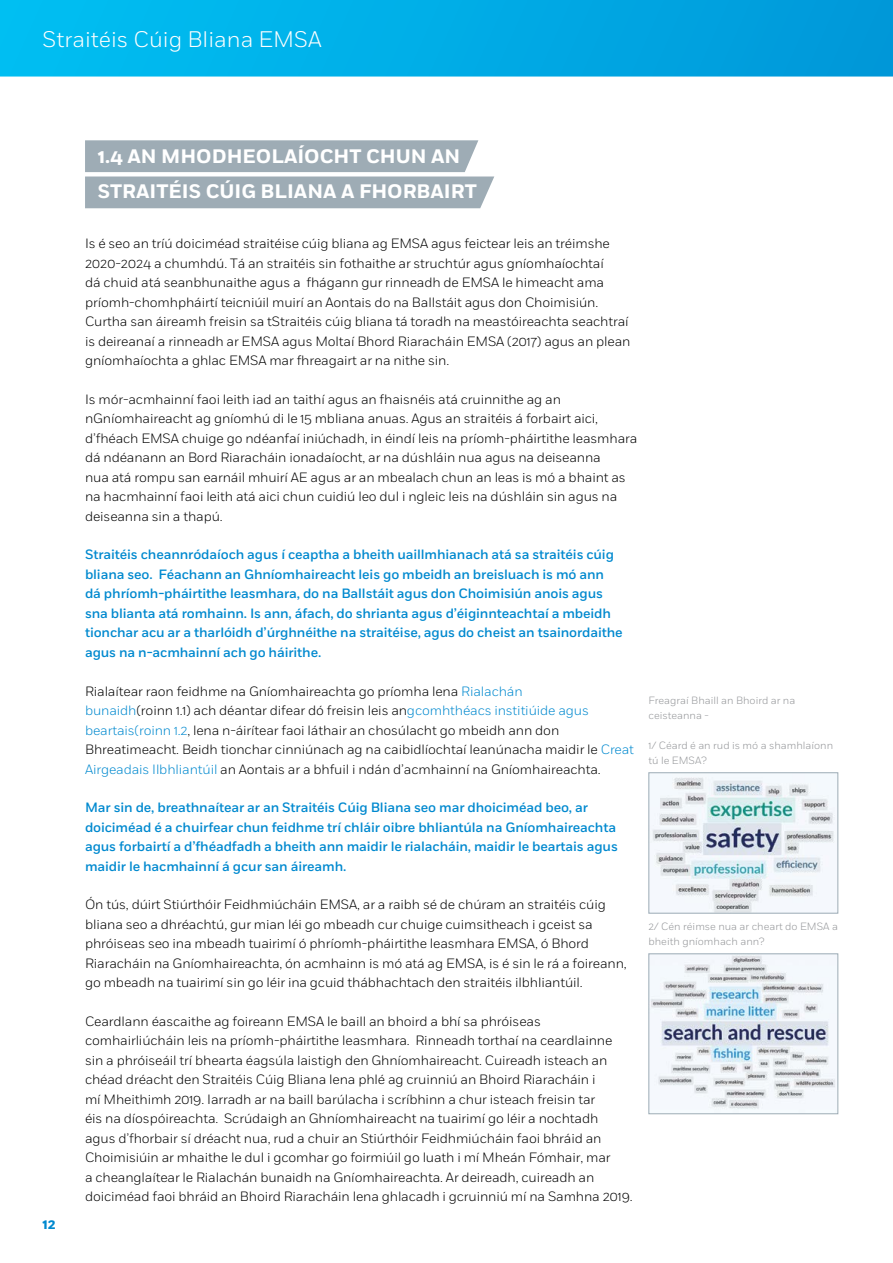
<style>
.page{position:relative;width:893px;height:1263px;background:#fff}
.page>*{position:absolute;margin:0;border:0;box-sizing:border-box;transform-origin:0 0}
.t1{font:300 22.5px "Fort";color:#fff}
.t2{font:700 19.5px/35.5px "Fort";color:#fff}
.t3{font:700 14.25px "Fort";color:#0089cf}
.t4{font:300 13.5px/19.5px "Fort";letter-spacing:-.01em;color:#000}
.t5{font:500 13.5px/19.5px "Fort";letter-spacing:-.01em;color:#0089cf}
.t6{font:300 10.5px/15px "Fort";color:#939598}
.s1{color:#0089cf}
</style>
<div class="page">
<svg style="left:0;top:0;width:893px;height:77px;background:#01ace6"></svg>
<svg style="left:85px;top:140px;width:409px;height:68px;background:#a7b4bc"></svg>
<img style="left:650px;top:774px;width:186px;height:137px">
<div style="left:648px;top:772px;width:190px;height:141px;border:1px solid #9eacb5"></div>
<img style="left:650px;top:955px;width:186px;height:157px">
<div style="left:648px;top:953px;width:190px;height:161px;border:1px solid #9eacb5"></div>
<h1 class="t1" style="left:43px;top:26px;width:281px">Straitéis Cúig Bliana EMSA</h1>
<p class="t3" style="left:43px;top:1215px;width:15px">12</p>
<h2 class="t2" style="left:98px;top:139px;width:380px">1.4 AN MHODHEOLAÍOCHT CHUN AN<br>STRAITÉIS CÚIG BLIANA A FHORBAIRT</h2>
<p class="t4" style="left:85px;top:234px;width:547px">Is é seo an tríú doiciméad straitéise cúig bliana ag EMSA agus feictear leis an tréimshe 2020-2024 a chumhdú. Tá an straitéis sin fothaithe ar struchtúr agus gníomhaíochtaí<br>dá chuid atá seanbhunaithe agus a fhágann gur rinneadh de EMSA le himeacht ama príomh-chomhpháirtí teicniúil muirí an Aontais do na Ballstáit agus don Choimisiún.<br>Curtha san áireamh freisin sa tStraitéis cúig bliana tá toradh na meastóireachta seachtraí is deireanaí a rinneadh ar EMSA agus Moltaí Bhord Riaracháin EMSA (2017) agus an plean gníomhaíochta a ghlac EMSA mar fhreagairt ar na nithe sin.</p>
<p class="t4" style="left:85px;top:389px;width:554px">Is mór-acmhainní faoi leith iad an taithí agus an fhaisnéis atá cruinnithe ag an nGníomhaireacht ag gníomhú di le 15 mbliana anuas. Agus an straitéis á forbairt aici, d’fhéach EMSA chuige go ndéanfaí iniúchadh, in éindí leis na príomh-pháirtithe leasmhara dá ndéanann an Bord Riaracháin ionadaíocht, ar na dúshláin nua agus na deiseanna<br>nua atá rompu san earnáil mhuirí AE agus ar an mbealach chun an leas is mó a bhaint as na hacmhainní faoi leith atá aici chun cuidiú leo dul i ngleic leis na dúshláin sin agus na deiseanna sin a thapú.</p>
<p class="t5" style="left:85px;top:545px;width:539px">Straitéis cheannródaíoch agus í ceaptha a bheith uaillmhianach atá sa straitéis cúig bliana seo. Féachann an Ghníomhaireacht leis go mbeidh an breisluach is mó ann dá phríomh-pháirtithe leasmhara, do na Ballstáit agus don Choimisiún anois agus sna blianta atá romhainn. Is ann, áfach, do shrianta agus d’éiginnteachtaí a mbeidh tionchar acu ar a tharlóidh d’úrghnéithe na straitéise, agus do cheist an tsainordaithe agus na n-acmhainní ach go háirithe.</p>
<p class="t4" style="left:85px;top:681px;width:551px">Rialaítear raon feidhme na Gníomhaireachta go príomha lena <span class="s1">Rialachán<br>bunaidh</span>(roinn 1.1) ach déantar difear dó freisin leis an<span class="s1">gcomhthéacs institiúide agus beartais(roinn 1.2</span>, lena n-áirítear faoi láthair an chosúlacht go mbeidh ann don Bhreatimeacht. Beidh tionchar cinniúnach ag na caibidlíochtaí leanúnacha maidir le <span class="s1">Creat Airgeadais Ilbhliantúil</span> an Aontais ar a bhfuil i ndán d’acmhainní na Gníomhaireachta.</p>
<p class="t5" style="left:85px;top:798px;width:534px">Mar sin de, breathnaítear ar an Straitéis Cúig Bliana seo mar dhoiciméad beo, ar doiciméad é a chuirfear chun feidhme trí chláir oibre bhliantúla na Gníomhaireachta agus forbairtí a d’fhéadfadh a bheith ann maidir le rialacháin, maidir le beartais agus maidir le hacmhainní á gcur san áireamh.</p>
<p class="t4" style="left:85px;top:895px;width:543px">Ón tús, dúirt Stiúrthóir Feidhmiúcháin EMSA, ar a raibh sé de chúram an straitéis cúig bliana seo a dhréachtú, gur mian léi go mbeadh cur chuige cuimsitheach i gceist sa phróiseas seo ina mbeadh tuairimí ó phríomh-pháirtithe leasmhara EMSA, ó Bhord Riaracháin na Gníomhaireachta, ón acmhainn is mó atá ag EMSA, is é sin le rá a foireann, go mbeadh na tuairimí sin go léir ina gcuid thábhachtach den straitéis ilbhliantúil.</p>
<p class="t4" style="left:85px;top:1011px;width:549px">Ceardlann éascaithe ag foireann EMSA le baill an bhoird a bhí sa phróiseas comhairliúcháin leis na príomh-pháirtithe leasmhara. Rinneadh torthaí na ceardlainne sin a phróiseáil trí bhearta éagsúla laistigh den Ghníomhaireacht. Cuireadh isteach an chéad dréacht den Straitéis Cúig Bliana lena phlé ag cruinniú an Bhoird Riaracháin i<br>mí Mheithimh 2019. Iarradh ar na baill barúlacha i scríbhinn a chur isteach freisin tar<br>éis na díospóireachta. Scrúdaigh an Ghníomhaireacht na tuairimí go léir a nochtadh<br>agus d’fhorbair sí dréacht nua, rud a chuir an Stiúrthóir Feidhmiúcháin faoi bhráid an Choimisiúin ar mhaithe le dul i gcomhar go foirmiúil go luath i mí Mheán Fómhair, mar<br>a cheanglaítear le Rialachán bunaidh na Gníomhaireachta. Ar deireadh, cuireadh an doiciméad faoi bhráid an Bhoird Riaracháin lena ghlacadh i gcruinniú mí na Samhna 2019.</p>
<p class="t6" style="left:648px;top:693px;width:148px">Freagraí Bhaill an Bhoird ar na ceisteanna -</p>
<p class="t6" style="left:648px;top:738px;width:186px">1/ Céard é an rud is mó a shamhlaíonn tú le EMSA?</p>
<p class="t6" style="left:648px;top:919px;width:191px">2/ Cén réimse nua ar cheart do EMSA a bheith gníomhach ann?</p>
</div>
